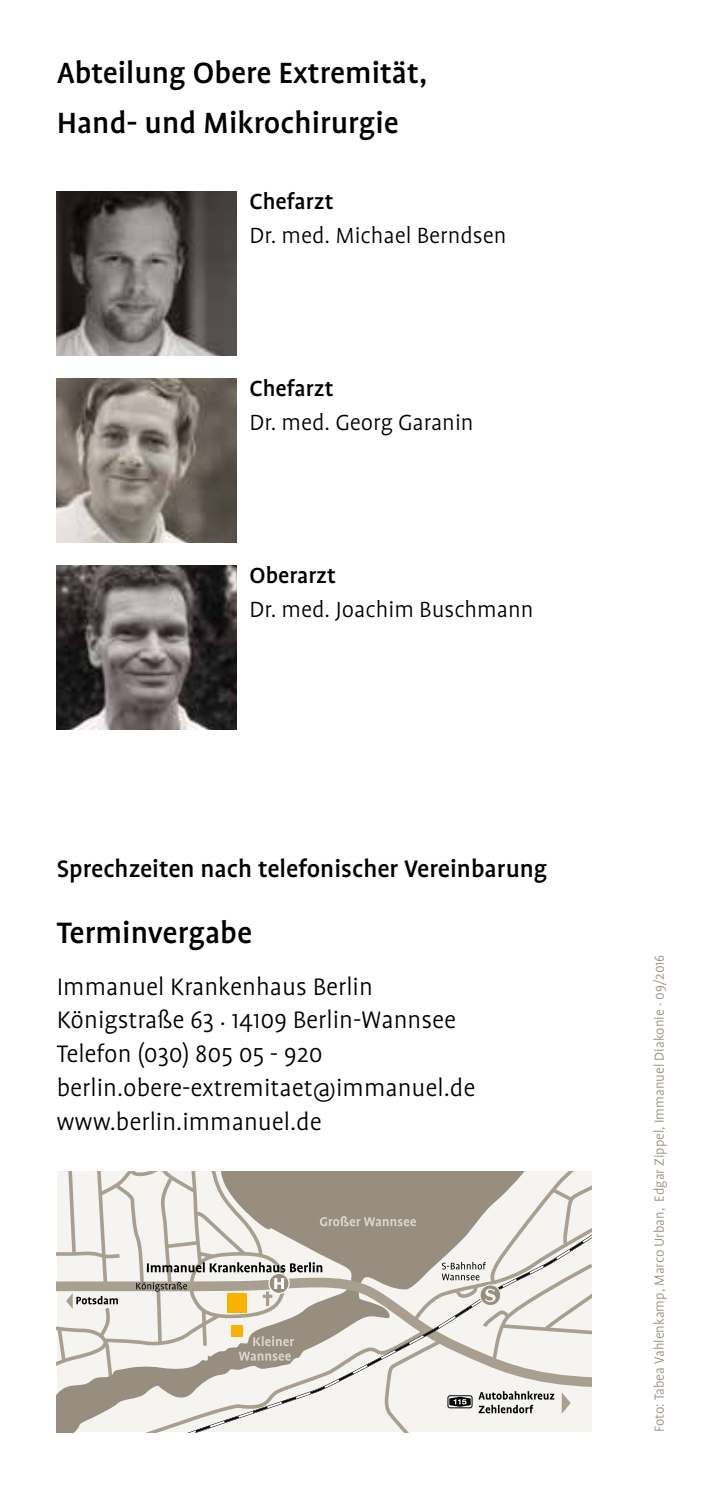
<style>
.page{position:relative;width:709px;height:1489px;background:#fff}
.page>*{position:absolute;margin:0;border:0;box-sizing:border-box;transform-origin:0 0}
.t1{font:500 33.75px "Profile OT";color:#000}
.t2{font:500 33.5px/50px "Profile OT";color:#000}
.t3{font:300 27.25px/33.8px "Profile OT";color:#000}
.t4{font:500 27.25px "Profile OT";color:#000}
.t5{font:300 25px "Profile OT";color:#000}
.t6{font:500 25px "Profile OT";color:#000}
.t7{font:300 15px "Profile OT";color:#978e7f}
</style>
<div class="page">
<img style="left:57px;top:565px;width:180px;height:165px">
<img style="left:57px;top:378px;width:180px;height:164px">
<img style="left:57px;top:191px;width:180px;height:164px">
<svg style="left:57px;top:1171px;width:534px;height:260px"></svg>
<p class="t2" style="left:57px;top:48px;width:372px">Abteilung Obere Extremität,<br>Hand- und Mikrochirurgie</p>
<p class="t6" style="left:249px;top:187px;width:86px">Chefarzt</p>
<p class="t5" style="left:249px;top:221px;width:258px">Dr. med. Michael Berndsen</p>
<p class="t6" style="left:249px;top:374px;width:86px">Chefarzt</p>
<p class="t5" style="left:249px;top:408px;width:226px">Dr. med. Georg Garanin</p>
<p class="t6" style="left:249px;top:561px;width:88px">Oberarzt</p>
<p class="t5" style="left:249px;top:595px;width:285px">Dr. med. Joachim Buschmann</p>
<p class="t4" style="left:57px;top:852px;width:492px">Sprechzeiten nach telefonischer Vereinbarung</p>
<p class="t1" style="left:57px;top:913px;width:197px">Terminvergabe</p>
<p class="t3" style="left:57px;top:969px;width:420px">Immanuel Krankenhaus Berlin<br>Königstraße 63 . 14109 Berlin-Wannsee<br>Telefon (030) 805 05 - 920 berlin.obere-extremitaet@immanuel.de www.berlin.immanuel.de</p>
<p class="t7" style="left:650px;top:1431px;width:479px;rotate:-90deg">Foto: Tabea Vahlenkamp, Marco Urban, Edgar Zippel, Immanuel Diakonie . 09/2016</p>
</div>
